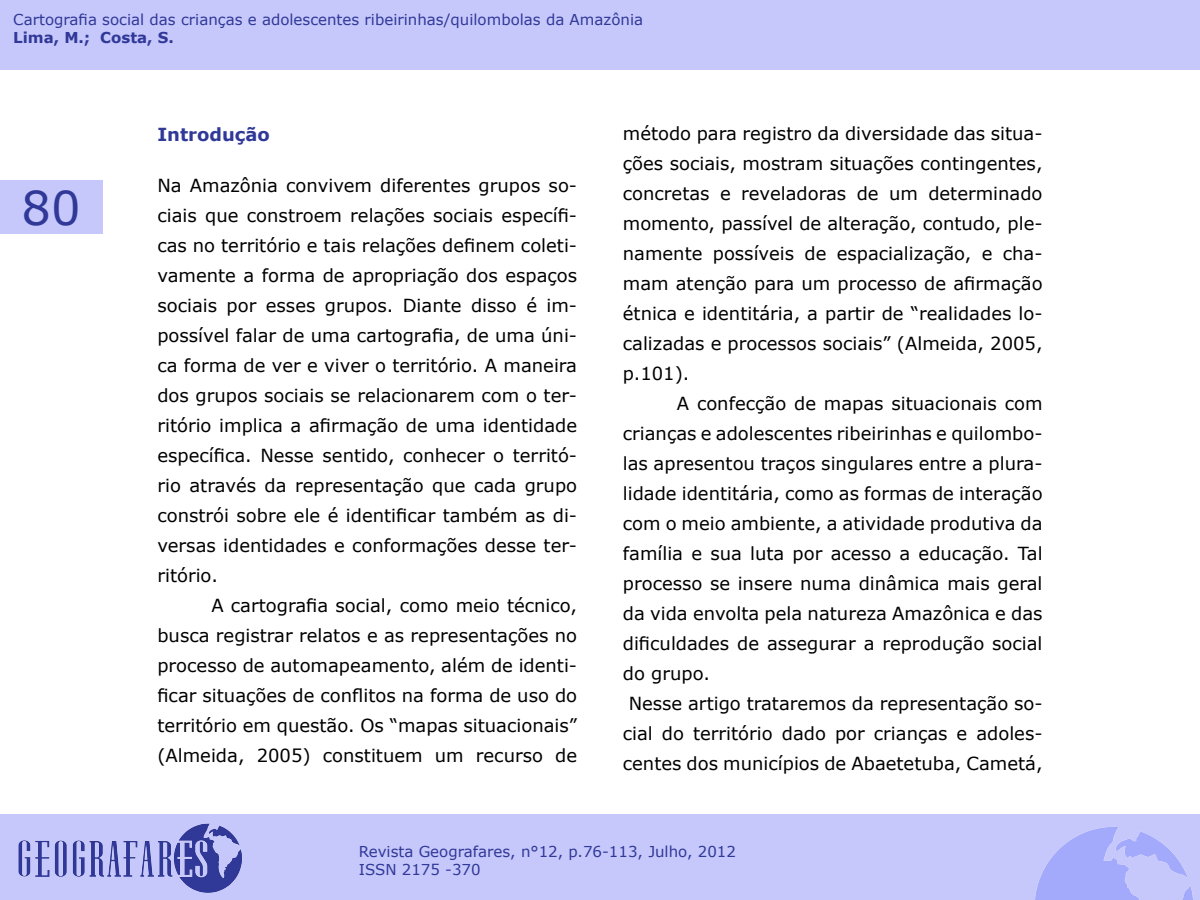
<style>
.page{position:relative;width:1200px;height:900px;background:#fff}
.page>*{position:absolute;margin:0;border:0;box-sizing:border-box;transform-origin:0 0}
.t1{font:46.5px "Verdana";color:#303898}
.t2{font:18px/30px "Verdana";color:#000;text-align:justify}
.t3{font:700 18px "Verdana";color:#303898}
.t4{font:15px/18px "Verdana";color:#303898}
.t5{font:700 15px "Verdana";color:#303898}
</style>
<div class="page">
<div style="left:0;top:180px;width:102px;height:54px;background:#c6c8fb"></div>
<div style="left:0;top:814px;width:1200px;height:86px;background:#c6c8fb"></div>
<img style="left:18px;top:823px;width:224px;height:70px">
<img style="left:1035px;top:827px;width:158px;height:73px">
<div style="left:0;top:0;width:1200px;height:69px;background:#c6c8fb"></div>
<p class="t4" style="left:13px;top:11px;width:631px">Cartografia social das crianças e adolescentes ribeirinhas/quilombolas da Amazônia</p>
<p class="t5" style="left:13px;top:27px;width:162px">Lima, M .; Costa, S.</p>
<h1 class="t1" style="left:22px;top:176px;width:61px">80</h1>
<p class="t3" style="left:157px;top:122px;width:114px">Introdução</p>
<p class="t2" style="left:157px;top:170px;width:421px">Na Amazônia convivem diferentes grupos so&shy;ciais que constroem relações sociais específi&shy;cas no território e tais relações definem coleti&shy;vamente a forma de apropriação dos espaços sociais por esses grupos. Diante disso é im&shy;possível falar de uma cartografia, de uma úni&shy;ca forma de ver e viver o território. A maneira dos grupos sociais se relacionarem com o ter&shy;ritório implica a afirmação de uma identidade específica. Nesse sentido, conhecer o territó&shy;rio através da representação que cada grupo constrói sobre ele é identificar também as di&shy;versas identidades e conformações desse ter&shy;ritório.</p>
<p class="t2" style="left:157px;top:590px;width:421px;text-indent:54px">A cartografia social, como meio técnico, busca registrar relatos e as representações no processo de automapeamento, além de identi&shy;ficar situações de conflitos na forma de uso do território em questão. Os “mapas situacionais” (Almeida, 2005) constituem um recurso de</p>
<p class="t2" style="left:623px;top:118px;width:421px">método para registro da diversidade das situa&shy;ções sociais, mostram situações contingentes, concretas e reveladoras de um determinado momento, passível de alteração, contudo, ple&shy;namente possíveis de espacialização, e cha&shy;mam atenção para um processo de afirmação étnica e identitária, a partir de “realidades lo&shy;calizadas e processos sociais” (Almeida, 2005, p.101).</p>
<p class="t2" style="left:677px;top:388px;width:367px">A confecção de mapas situacionais com</p>
<p class="t2" style="left:623px;top:418px;width:421px">crianças e adolescentes ribeirinhas e quilombo-</p>
<p class="t2" style="left:623px;top:448px;width:421px">las apresentou traços singulares entre a plura-</p>
<p class="t2" style="left:623px;top:478px;width:421px">lidade identitária, como as formas de interação</p>
<p class="t2" style="left:623px;top:508px;width:421px">com o meio ambiente, a atividade produtiva da</p>
<p class="t2" style="left:623px;top:538px;width:421px">família e sua luta por acesso a educação. Tal</p>
<p class="t2" style="left:623px;top:568px;width:421px">processo se insere numa dinâmica mais geral</p>
<p class="t2" style="left:623px;top:598px;width:421px">da vida envolta pela natureza Amazônica e das</p>
<p class="t2" style="left:623px;top:628px;width:421px">dificuldades de assegurar a reprodução social</p>
<p class="t2" style="left:623px;top:658px;width:89px">do grupo.</p>
<p class="t2" style="left:629px;top:688px;width:415px">Nesse artigo trataremos da representação so-</p>
<p class="t2" style="left:623px;top:718px;width:421px">cial do território dado por crianças e adoles-</p>
<p class="t2" style="left:623px;top:748px;width:421px">centes dos municípios de Abaetetuba, Cametá,</p>
<p class="t4" style="left:359px;top:843px;width:379px">Revista Geografares, n°12, p.76-113, Julho, 2012<br>ISSN 2175 -370</p>
</div>
